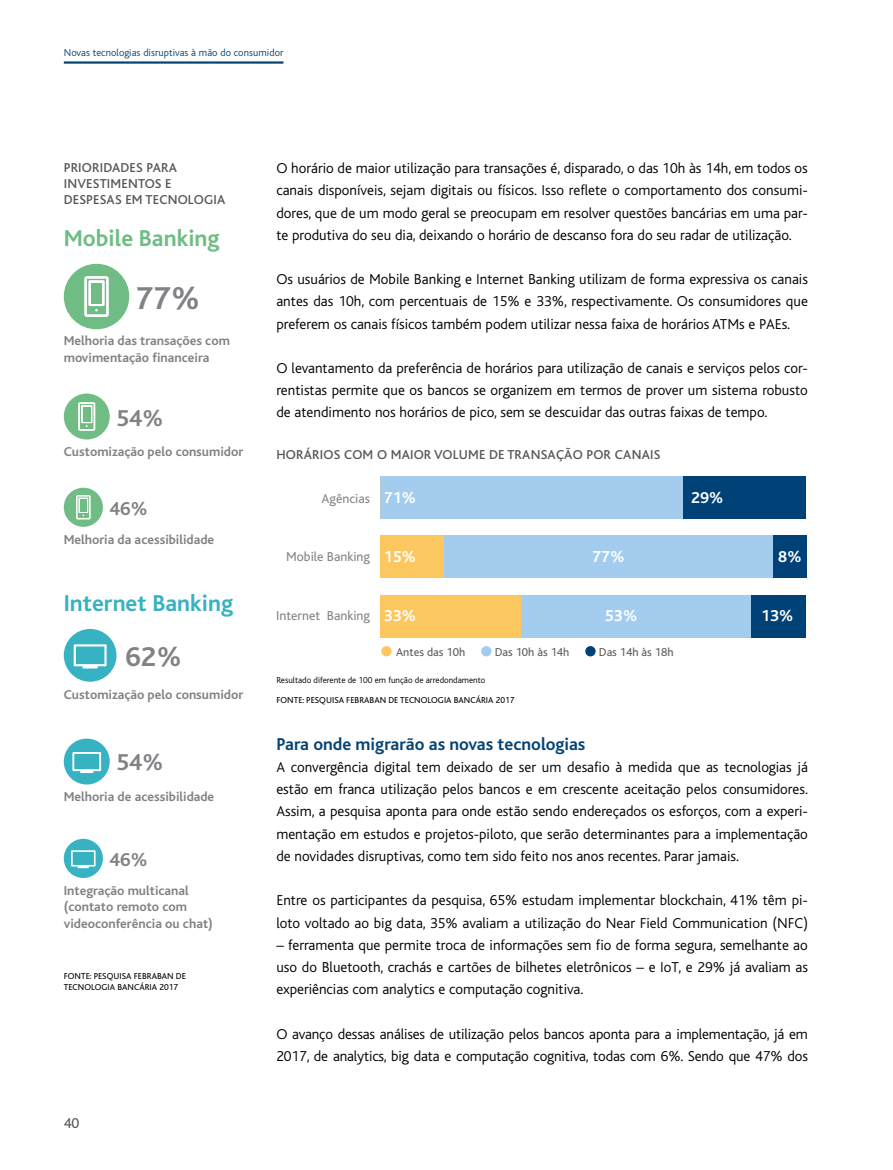
<style>
.page{position:relative;width:893px;height:1170px;background:#fff}
.page>*{position:absolute;margin:0;border:0;box-sizing:border-box;transform-origin:0 0}
.t1{font:700 33px "Bliss";color:#808285}
.t2{font:700 28.5px "Bliss";color:#808285}
.t3{font:700 24px "Bliss";color:#36b2c2}
.t4{font:700 24px "Bliss";color:#6fbc85}
.t5{font:700 24px "Bliss";color:#808285}
.t6{font:700 19.5px "Bliss";color:#808285}
.t7{font:700 18px "Bliss";color:#074474}
.t8{font:700 16.5px "Bliss";color:#fff}
.t9{font:300 15px/22.2px "Bliss";color:#000;text-align:justify}
.t10{font:15px "Bliss";color:#575756}
.t11{font:700 13.5px/16.5px "Bliss";color:#808285}
.t12{font:500 13.5px/16.2px "Bliss";letter-spacing:.015em;color:#575756}
.t13{font:13.5px "Bliss";color:#878787}
.t14{font:12px "Bliss";color:#5f5c5d}
.t15{font:300 10.5px "Bliss";letter-spacing:.005em;color:#074474}
.t16{font:9px/10.8px "Bliss";color:#000}
.t17{font:300 9px "Bliss";color:#000}
</style>
<div class="page">
<hr style="left:64px;top:61px;width:219px;height:3px;background:#074474">
<div style="left:683px;top:475px;width:123px;height:43px;background:#004177"></div>
<div style="left:772px;top:535px;width:34px;height:43px;background:#004177"></div>
<div style="left:751px;top:595px;width:55px;height:42px;background:#004177"></div>
<div style="left:380px;top:475px;width:303px;height:43px;background:#a3ccee"></div>
<div style="left:444px;top:535px;width:328px;height:43px;background:#a3ccee"></div>
<div style="left:521px;top:595px;width:230px;height:42px;background:#a3ccee"></div>
<div style="left:380px;top:535px;width:64px;height:43px;background:#fcc75f"></div>
<div style="left:380px;top:595px;width:141px;height:42px;background:#fcc75f"></div>
<div style="left:381px;top:646px;width:11px;height:10px;background:#fcc75f;border-radius:50%"></div>
<div style="left:481px;top:646px;width:10px;height:10px;background:#a3ccee;border-radius:50%"></div>
<div style="left:585px;top:646px;width:11px;height:10px;background:#004177;border-radius:50%"></div>
<svg style="left:64px;top:629px;width:53px;height:52px"></svg>
<svg style="left:64px;top:738px;width:46px;height:46px"></svg>
<svg style="left:64px;top:838px;width:39px;height:39px"></svg>
<svg style="left:64px;top:264px;width:65px;height:65px"></svg>
<svg style="left:64px;top:393px;width:46px;height:46px"></svg>
<svg style="left:64px;top:487px;width:39px;height:40px"></svg>
<p class="t15" style="left:64px;top:47px;width:221px">Novas tecnologias disruptivas à mão do consumidor</p>
<p class="t12" style="left:64px;top:160px;width:163px">PRIORIDADES PARA<br>INVESTIMENTOS E<br>DESPESAS EM TECNOLOGIA</p>
<h3 class="t4" style="left:64px;top:225px;width:157px">Mobile Banking</h3>
<h1 class="t1" style="left:135px;top:281px;width:67px">77%</h1>
<p class="t11" style="left:64px;top:333px;width:168px">Melhoria das transações com movimentação financeira</p>
<h3 class="t5" style="left:116px;top:405px;width:49px">54%</h3>
<p class="t11" style="left:64px;top:443px;width:181px">Customização pelo consumidor</p>
<h3 class="t6" style="left:109px;top:498px;width:40px">46%</h3>
<p class="t11" style="left:64px;top:532px;width:152px">Melhoria da acessibilidade</p>
<h3 class="t3" style="left:64px;top:591px;width:171px">Internet Banking</h3>
<h2 class="t2" style="left:125px;top:642px;width:58px">62%</h2>
<p class="t11" style="left:64px;top:687px;width:181px">Customização pelo consumidor</p>
<h3 class="t5" style="left:116px;top:749px;width:49px">54%</h3>
<p class="t11" style="left:64px;top:789px;width:152px">Melhoria de acessibilidade</p>
<h3 class="t6" style="left:109px;top:849px;width:40px">46%</h3>
<p class="t11" style="left:64px;top:882px;width:151px">Integração multicanal (contato remoto com videoconferência ou chat)</p>
<p class="t16" style="left:64px;top:970px;width:124px">FONTE: PESQUISA FEBRABAN DE<br>TECNOLOGIA BANCÁRIA 2017</p>
<p class="t10" style="left:64px;top:1114px;width:17px">40</p>
<p class="t9" style="left:276px;top:157px;width:533px">O horário de maior utilização para transações é, disparado, o das 10h às 14h, em todos os canais disponíveis, sejam digitais ou físicos. Isso reflete o comportamento dos consumi&shy;dores, que de um modo geral se preocupam em resolver questões bancárias em uma par&shy;te produtiva do seu dia, deixando o horário de descanso fora do seu radar de utilização.</p>
<p class="t9" style="left:276px;top:268px;width:533px">Os usuários de Mobile Banking e Internet Banking utilizam de forma expressiva os canais antes das 10h, com percentuais de 15% e 33%, respectivamente. Os consumidores que preferem os canais físicos também podem utilizar nessa faixa de horários ATMs e PAEs.</p>
<p class="t9" style="left:276px;top:357px;width:533px">O levantamento da preferência de horários para utilização de canais e serviços pelos cor&shy;rentistas permite que os bancos se organizem em termos de prover um sistema robusto de atendimento nos horários de pico, sem se descuidar das outras faixas de tempo.</p>
<p class="t12" style="left:276px;top:447px;width:385px">HORÁRIOS COM O MAIOR VOLUME DE TRANSAÇÃO POR CANAIS</p>
<p class="t13" style="left:322px;top:491px;width:50px">Agências</p>
<p class="t8" style="left:384px;top:489px;width:34px">71%</p>
<p class="t13" style="left:286px;top:549px;width:85px">Mobile Banking</p>
<p class="t8" style="left:384px;top:548px;width:34px">15%</p>
<p class="t8" style="left:592px;top:548px;width:34px">77%</p>
<p class="t13" style="left:276px;top:608px;width:95px">Internet Banking</p>
<p class="t8" style="left:384px;top:606px;width:34px">33%</p>
<p class="t8" style="left:605px;top:606px;width:34px">53%</p>
<p class="t14" style="left:396px;top:645px;width:71px">Antes das 10h</p>
<p class="t14" style="left:495px;top:645px;width:76px">Das 10h às 14h</p>
<p class="t14" style="left:599px;top:645px;width:76px">Das 14h às 18h</p>
<p class="t17" style="left:276px;top:675px;width:211px">Resultado diferente de 100 em função de arredondamento</p>
<p class="t16" style="left:276px;top:695px;width:240px">FONTE: PESQUISA FEBRABAN DE TECNOLOGIA BANCÁRIA 2017</p>
<p class="t8" style="left:691px;top:489px;width:34px">29%</p>
<p class="t8" style="left:778px;top:548px;width:25px">8%</p>
<p class="t8" style="left:761px;top:606px;width:34px">13%</p>
<p class="t7" style="left:276px;top:734px;width:311px">Para onde migrarão as novas tecnologias</p>
<p class="t9" style="left:276px;top:756px;width:533px">A convergência digital tem deixado de ser um desafio à medida que as tecnologias já estão em franca utilização pelos bancos e em crescente aceitação pelos consumidores.<br>Assim, a pesquisa aponta para onde estão sendo endereçados os esforços, com a experi&shy;mentação em estudos e projetos-piloto, que serão determinantes para a implementação de novidades disruptivas, como tem sido feito nos anos recentes. Parar jamais.</p>
<p class="t9" style="left:276px;top:889px;width:533px">Entre os participantes da pesquisa, 65% estudam implementar blockchain, 41% têm pi&shy;loto voltado ao big data, 35% avaliam a utilização do Near Field Communication (NFC)</p>
<p class="t9" style="left:276px;top:933px;width:533px">– ferramenta que permite troca de informações sem fio de forma segura, semelhante ao uso do Bluetooth, crachás e cartões de bilhetes eletrônicos – e IoT, e 29% já avaliam as experiências com analytics e computação cognitiva.</p>
<p class="t9" style="left:276px;top:1022px;width:533px">O avanço dessas análises de utilização pelos bancos aponta para a implementação, já em<br>2017, de analytics, big data e computação cognitiva, todas com 6%. Sendo que 47% dos</p>
</div>
